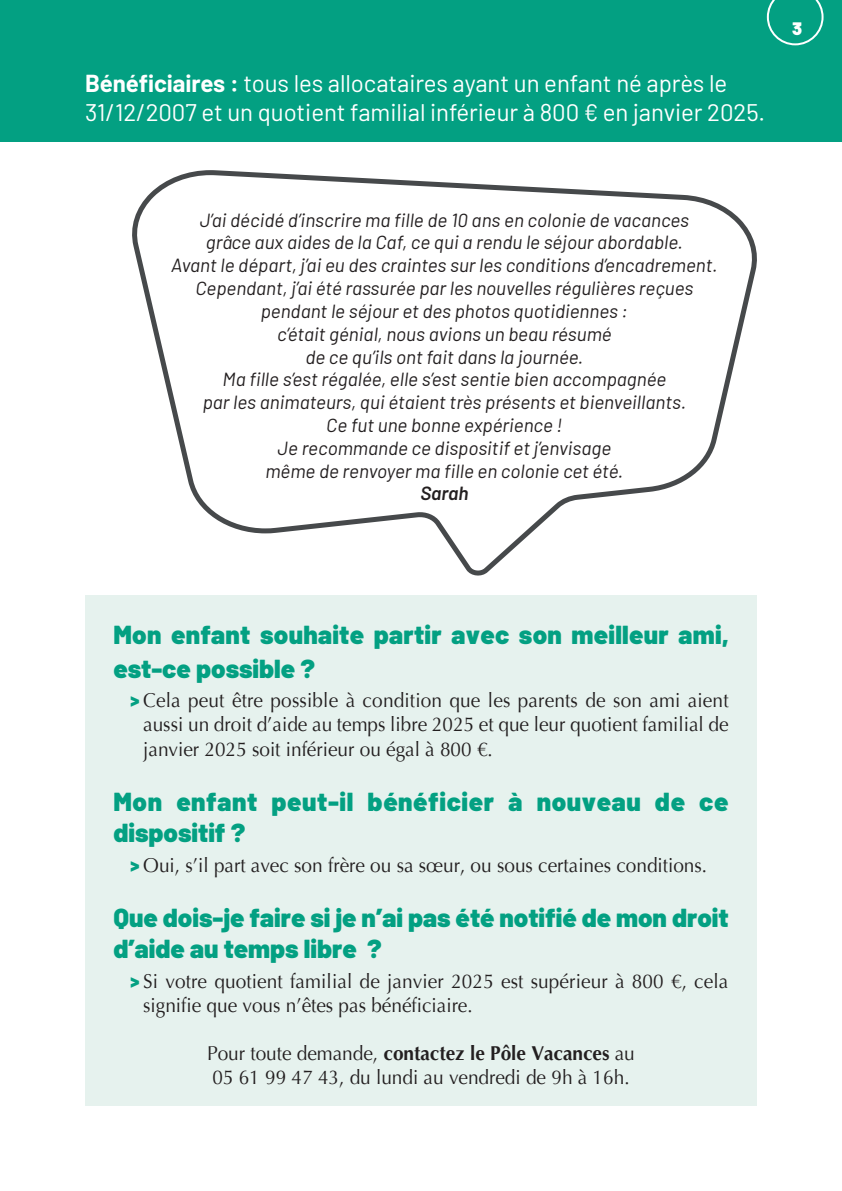
<style>
.page{position:relative;width:842px;height:1191px;background:#fff}
.page>*{position:absolute;margin:0;border:0;box-sizing:border-box;transform-origin:0 0}
.t1{font:900 26px/33.6px "Barlow";letter-spacing:.005em;color:#03a082}
.t2{font:900 26px/31.2px "Barlow";letter-spacing:.025em;color:#03a082}
.t3{font:24px/28.8px "Barlow";letter-spacing:-.005em;color:#fff}
.t4{font:20px/24px "Optima";color:#231f20;scale:.95 1}
.t5{font:italic 19px/22.8px "Barlow";color:#231f20;text-align:center}
.t6{font:italic 600 19px "Barlow";color:#231f20}
.t7{font:900 18px "Barlow";color:#fff}
.s1{font-weight:700}
.s2{font-family:"Barlow";font-weight:900;color:#03a082}
</style>
<div class="page">
<div style="left:0;top:0;width:842px;height:142px;background:#03a082"></div>
<svg style="left:767px;top:0;width:56px;height:45px"></svg>
<div style="left:85px;top:595px;width:672px;height:511px;background:#e6f2ee"></div>
<svg style="left:132px;top:170px;width:625px;height:406px"></svg>
<p class="t3" style="left:85px;top:67px;width:682px"><span class="s1">Bénéficiaires :</span> tous les allocataires ayant un enfant né après le<br>31/12/2007 et un quotient familial inférieur à 800 € en janvier 2025.</p>
<p class="t7" style="left:792px;top:15px;width:12px">3</p>
<p class="t5" style="left:171px;top:207px;width:548px">J’ai décidé d’inscrire ma fille de 10 ans en colonie de vacances<br>grâce aux aides de la Caf, ce qui a rendu le séjour abordable.<br>Avant le départ, j’ai eu des craintes sur les conditions d’encadrement.<br>Cependant, j’ai été rassurée par les nouvelles régulières reçues pendant le séjour et des photos quotidiennes :<br>c’était génial, nous avions un beau résumé<br>de ce qu’ils ont fait dans la journée.<br>Ma fille s’est régalée, elle s’est sentie bien accompagnée<br>par les animateurs, qui étaient très présents et bienveillants.<br>Ce fut une bonne expérience !<br>Je recommande ce dispositif et j’envisage<br>même de renvoyer ma fille en colonie cet été.</p>
<p class="t6" style="left:420px;top:479px;width:50px">Sarah</p>
<h1 class="t1" style="left:113px;top:616px;width:617px">Mon enfant souhaite partir avec son meilleur ami, est-ce possible ?</h1>
<p class="t4" style="left:143px;top:689px;width:618px;text-align:justify;text-indent:-13px"><span class="s2">&gt;</span> Cela peut être possible à condition que les parents de son ami aient aussi un droit d’aide au temps libre 2025 et que leur quotient familial de janvier 2025 soit inférieur ou égal à 800 €.</p>
<h1 class="t2" style="left:113px;top:784px;width:617px">Mon enfant peut-il bénéficier à nouveau de ce dispositif ?</h1>
<p class="t4" style="left:130px;top:853px;width:609px"><span class="s2">&gt;</span> Oui, s’il part avec son frère ou sa sœur, ou sous certaines conditions.</p>
<h1 class="t1" style="left:113px;top:900px;width:617px;line-height:31.2px">Que dois-je faire si je n’ai pas été notifié de mon droit d’aide au temps libre ?</h1>
<p class="t4" style="left:143px;top:969px;width:617px;text-indent:-13px"><span class="s2">&gt;</span> Si votre quotient familial de janvier 2025 est supérieur à 800 €, cela signifie que vous n’êtes pas bénéficiaire.</p>
<p class="t4" style="left:207px;top:1041px;width:452px">Pour toute demande, <span class="s1">contactez le Pôle Vacances</span> au<br>05 61 99 47 43, du lundi au vendredi de 9h à 16h.</p>
</div>
